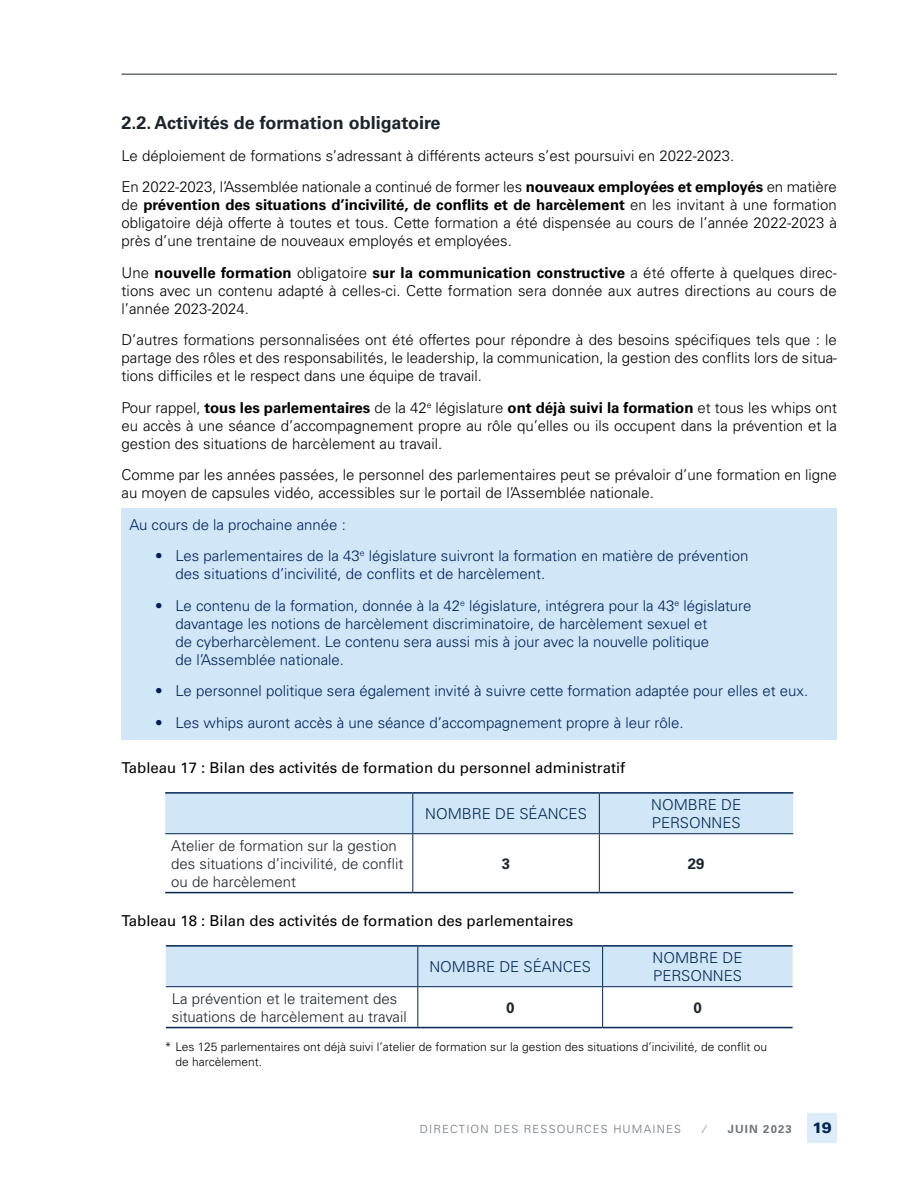
<style>
.page{position:relative;width:918px;height:1188px;background:#fff}
.page>*{position:absolute;margin:0;border:0;box-sizing:border-box;transform-origin:0 0}
.t1{font:700 18px "Univers LT Std";color:#1c252d}
.t2{font:300 15px/18px "Univers LT Std";color:#000;text-align:justify}
.t3{font:300 15px/18px "Univers LT Std";color:#00205c}
.t4{font:300 15px/18px "Univers LT Std";color:#1c252d}
.t5{font:15px "Univers LT Std";color:#000}
.P-Titre{font:300 15px/18px "Univers LT Std";color:#002554}
.P-chiffre{font:700 15px "Univers LT Std";color:#1c252d}
.t6{font:900 15px "Univers LT Std";color:#002554}
.P-Note{font:300 12px/15px "Univers LT Std";color:#000}
.t7{font:300 11.25px "Univers LT Std";letter-spacing:.105em;color:#6a747b}
.t8{font:700 11.25px "Univers LT Std";letter-spacing:.1em;color:#6a747b}
.s1{font-weight:700}
</style>
<div class="page">
<hr style="left:122px;top:74px;width:715px;height:1px;background:#1c252d">
<div style="left:807px;top:1113px;width:30px;height:30px;background:#dcecf9"></div>
<div style="left:121px;top:509px;width:716px;height:231px;background:#d1e7f7"></div>
<div style="left:165px;top:794px;width:628px;height:39px;background:#d1e7f7"></div>
<hr style="left:412px;top:794px;width:1px;height:39px;background:#002554">
<hr style="left:599px;top:794px;width:1px;height:39px;background:#002554">
<hr style="left:165px;top:833px;width:248px;height:1px;background:#002554">
<hr style="left:413px;top:833px;width:186px;height:1px;background:#002554">
<hr style="left:412px;top:834px;width:1px;height:58px;background:#002554">
<hr style="left:599px;top:833px;width:194px;height:1px;background:#002554">
<hr style="left:599px;top:834px;width:1px;height:58px;background:#002554">
<hr style="left:165px;top:792px;width:248px;height:2px;background:#002554">
<hr style="left:413px;top:792px;width:186px;height:2px;background:#002554">
<hr style="left:599px;top:792px;width:194px;height:2px;background:#002554">
<hr style="left:165px;top:892px;width:248px;height:1px;background:#002554">
<hr style="left:413px;top:892px;width:186px;height:1px;background:#002554">
<hr style="left:599px;top:892px;width:194px;height:1px;background:#002554">
<div style="left:166px;top:947px;width:627px;height:39px;background:#d1e7f7"></div>
<hr style="left:417px;top:947px;width:1px;height:39px;background:#002554">
<hr style="left:602px;top:947px;width:1px;height:39px;background:#002554">
<hr style="left:166px;top:986px;width:252px;height:1px;background:#002554">
<hr style="left:418px;top:986px;width:185px;height:1px;background:#002554">
<hr style="left:417px;top:987px;width:1px;height:40px;background:#002554">
<hr style="left:603px;top:986px;width:190px;height:1px;background:#002554">
<hr style="left:602px;top:987px;width:1px;height:40px;background:#002554">
<hr style="left:166px;top:945px;width:252px;height:2px;background:#002554">
<hr style="left:418px;top:945px;width:185px;height:2px;background:#002554">
<hr style="left:603px;top:945px;width:190px;height:2px;background:#002554">
<hr style="left:166px;top:1027px;width:252px;height:1px;background:#002554">
<hr style="left:418px;top:1027px;width:185px;height:1px;background:#002554">
<hr style="left:603px;top:1027px;width:190px;height:1px;background:#002554">
<h3 class="t1" style="left:122px;top:112px;width:321px">2.2. Activités de formation obligatoire</h3>
<p class="t2" style="left:122px;top:146px;width:614px">Le déploiement de formations s’adressant à différents acteurs s’est poursuivi en 2022-2023.</p>
<p class="t2" style="left:122px;top:178px;width:717px">En 2022-2023, l’Assemblée nationale a continué de former les <span class="s1">nouveaux employées et employés</span> en matière de <span class="s1">prévention des situations d’incivilité, de conflits et de harcèlement</span> en les invitant à une formation obligatoire déjà offerte à toutes et tous. Cette formation a été dispensée au cours de l’année 2022-2023 à près d’une trentaine de nouveaux employés et employées.</p>
<p class="t2" style="left:122px;top:263px;width:717px">Une <span class="s1">nouvelle formation</span> obligatoire <span class="s1">sur la communication constructive</span> a été offerte à quelques direc&shy;tions avec un contenu adapté à celles-ci. Cette formation sera donnée aux autres directions au cours de l’année 2023-2024.</p>
<p class="t2" style="left:122px;top:331px;width:717px">D’autres formations personnalisées ont été offertes pour répondre à des besoins spécifiques tels que : le partage des rôles et des responsabilités, le leadership, la communication, la gestion des conflits lors de situa&shy;tions difficiles et le respect dans une équipe de travail.</p>
<p class="t2" style="left:122px;top:398px;width:717px">Pour rappel, <span class="s1">tous les parlementaires</span> de la 42<sup>e</sup> législature <span class="s1">ont déjà suivi la formation</span> et tous les whips ont eu accès à une séance d’accompagnement propre au rôle qu’elles ou ils occupent dans la prévention et la gestion des situations de harcèlement au travail.</p>
<p class="t2" style="left:122px;top:466px;width:717px">Comme par les années passées, le personnel des parlementaires peut se prévaloir d’une formation en ligne au moyen de capsules vidéo, accessibles sur le portail de l’Assemblée nationale.</p>
<p class="t3" style="left:129px;top:515px;width:218px">Au cours de la prochaine année :</p>
<p class="t3" style="left:176px;top:547px;width:574px;text-indent:-20px">• Les parlementaires de la 43<sup>e</sup> législature suivront la formation en matière de prévention des situations d’incivilité, de conflits et de harcèlement.</p>
<p class="t3" style="left:176px;top:596px;width:578px;text-indent:-20px">• Le contenu de la formation, donnée à la 42<sup>e</sup> législature, intégrera pour la 43<sup>e</sup> législature davantage les notions de harcèlement discriminatoire, de harcèlement sexuel et<br>de cyberharcèlement. Le contenu sera aussi mis à jour avec la nouvelle politique<br>de l’Assemblée nationale.</p>
<p class="t3" style="left:155px;top:682px;width:654px">• Le personnel politique sera également invité à suivre cette formation adaptée pour elles et eux.</p>
<p class="t3" style="left:155px;top:713px;width:530px">• Les whips auront accès à une séance d’accompagnement propre à leur rôle.</p>
<h4 class="t5" style="left:122px;top:758px;width:505px">Tableau 17 : Bilan des activités de formation du personnel administratif</h4>
<p class="P-Titre" style="left:425px;top:804px;width:163px">NOMBRE DE SÉANCES</p>
<p class="P-Titre" style="left:651px;top:795px;width:91px">NOMBRE DE<br>PERSONNES</p>
<p class="t4" style="left:171px;top:836px;width:234px">Atelier de formation sur la gestion des situations d’incivilité, de conflit ou de harcèlement</p>
<p class="P-chiffre" style="left:502px;top:855px;width:10px">3</p>
<p class="P-chiffre" style="left:688px;top:855px;width:18px">29</p>
<h4 class="t5" style="left:121px;top:911px;width:453px">Tableau 18 : Bilan des activités de formation des parlementaires</h4>
<p class="P-Titre" style="left:429px;top:957px;width:163px">NOMBRE DE SÉANCES</p>
<p class="P-Titre" style="left:653px;top:948px;width:91px">NOMBRE DE<br>PERSONNES</p>
<p class="t4" style="left:172px;top:989px;width:236px">La prévention et le traitement des situations de harcèlement au travail</p>
<p class="P-chiffre" style="left:506px;top:999px;width:10px">0</p>
<p class="P-chiffre" style="left:693px;top:999px;width:10px">0</p>
<p class="P-Note" style="left:176px;top:1039px;width:593px;text-indent:-11px">* Les 125 parlementaires ont déjà suivi l’atelier de formation sur la gestion des situations d’incivilité, de conflit ou de harcèlement.</p>
<p class="t7" style="left:420px;top:1123px;width:263px">DIRECTION DES RESSOURCES HUMAINES</p>
<p class="t7" style="left:703px;top:1123px;width:3px">∕</p>
<p class="t8" style="left:728px;top:1123px;width:66px">JUIN 2023</p>
<p class="t6" style="left:813px;top:1118px;width:21px">19</p>
</div>
